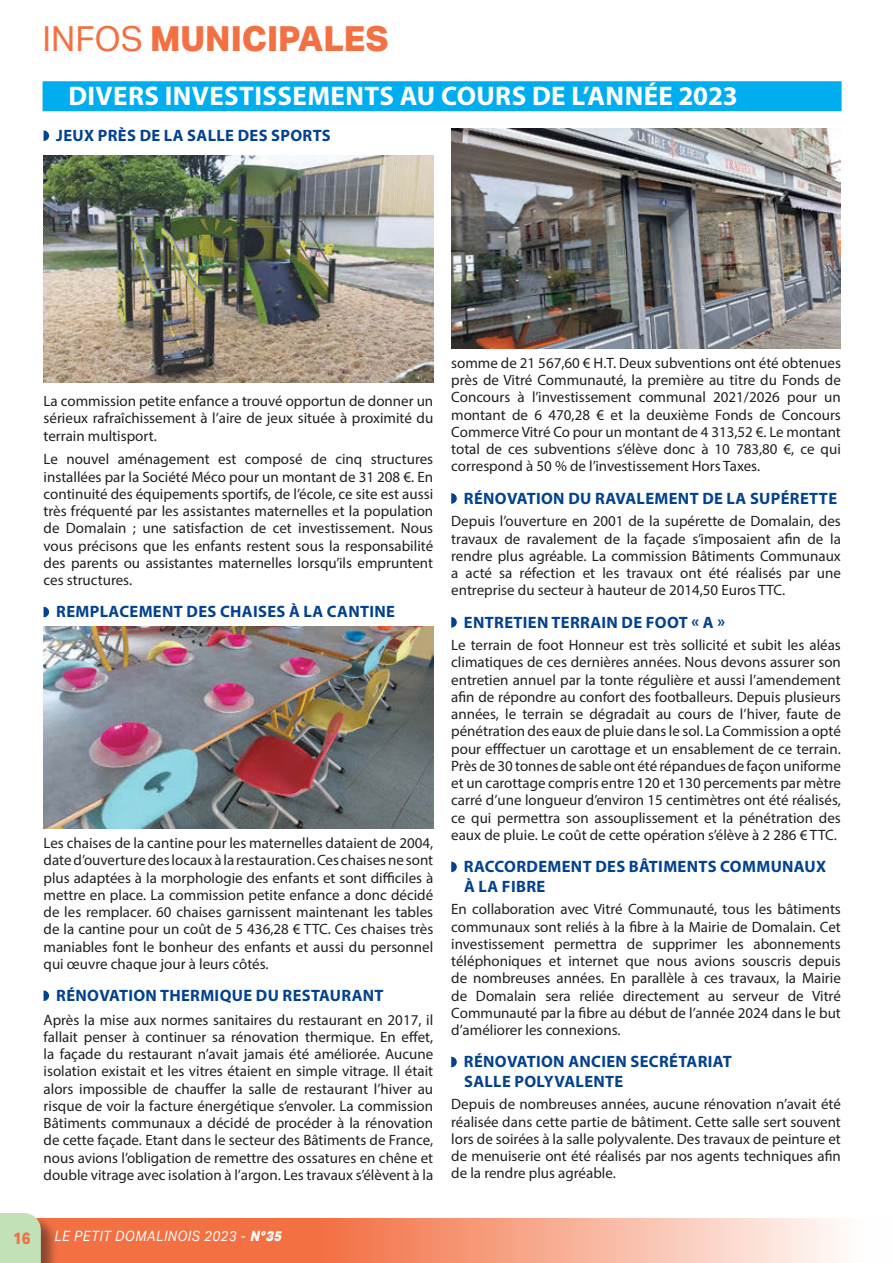
<style>
.page{position:relative;width:893px;height:1263px;background:#fff}
.page>*{position:absolute;margin:0;border:0;box-sizing:border-box;transform-origin:0 0}
.t1{font:800 34.5px "Aktiv Grotesk";color:#f37043}
.Titres_1_ligne{font:700 27px "Myriad Pro";letter-spacing:.015em;color:#fff}
.Texte_courant{font:700 16.5px/19.5px "Myriad Pro";letter-spacing:.02em;color:#03428e}
.t2{font:800 16.5px "Aktiv Grotesk";color:#f37043;scale:.9 1}
.Texte_courant-2{font:15px/17.2px "Myriad Pro";color:#231f20;text-align:justify}
.t3{font:italic 14.25px "Aktiv Grotesk";letter-spacing:.05em;color:#fff;scale:.9 1}
.s1{font-weight:400}
.s2{font-weight:800}
</style>
<div class="page">
<svg style="left:58px;top:1218px;width:781px;height:45px;background:#f69c7d"></svg>
<div style="left:0;top:1214px;width:58px;height:49px;background:#231f20;opacity:.5"></div>
<div style="left:0;top:1213px;width:41px;height:50px;background:#c2e1b7"></div>
<div style="left:43px;top:81px;width:799px;height:30px;background:#00aeef"></div>
<svg style="left:44px;top:130px;width:5px;height:11px"></svg>
<svg style="left:44px;top:607px;width:5px;height:10px"></svg>
<svg style="left:44px;top:990px;width:5px;height:11px"></svg>
<svg style="left:451px;top:493px;width:6px;height:11px"></svg>
<svg style="left:451px;top:617px;width:6px;height:10px"></svg>
<svg style="left:451px;top:862px;width:6px;height:10px"></svg>
<svg style="left:451px;top:1057px;width:6px;height:10px"></svg>
<img style="left:44px;top:156px;width:389px;height:226px">
<img style="left:44px;top:626px;width:389px;height:202px">
<img style="left:451px;top:129px;width:390px;height:219px">
<h1 class="t1" style="left:43px;top:19px;width:347px"><span class="s1">INFOS</span> MUNICIPALES</h1>
<p class="Titres_1_ligne" style="left:68px;top:79px;width:671px">DIVERS INVESTISSEMENTS AU COURS DE L’ANNÉE 2023</p>
<p class="Texte_courant" style="left:56px;top:125px;width:276px">JEUX PRÈS DE LA SALLE DES SPORTS</p>
<p class="Texte_courant-2" style="left:44px;top:392px;width:391px">La commission petite enfance a trouvé opportun de donner un sérieux rafraîchissement à l’aire de jeux située à proximité du terrain multisport.</p>
<p class="Texte_courant-2" style="left:44px;top:450px;width:391px">Le nouvel aménagement est composé de cinq structures installées par la Société Méco pour un montant de 31 208 €. En continuité des équipements sportifs, de l’école, ce site est aussi très fréquenté par les assistantes maternelles et la population de Domalain ; une satisfaction de cet investissement. Nous vous précisons que les enfants restent sous la responsabilité des parents ou assistantes maternelles lorsqu’ils empruntent ces structures.</p>
<p class="Texte_courant" style="left:56px;top:601px;width:340px">REMPLACEMENT DES CHAISES À LA CANTINE</p>
<p class="Texte_courant-2" style="left:44px;top:834px;width:391px">Les chaises de la cantine pour les maternelles dataient de 2004, date d’ouverture des locaux à la restauration. Ces chaises ne sont plus adaptées à la morphologie des enfants et sont difficiles à mettre en place. La commission petite enfance a donc décidé de les remplacer. 60 chaises garnissent maintenant les tables de la cantine pour un coût de 5 436,28 € TTC. Ces chaises très maniables font le bonheur des enfants et aussi du personnel qui œuvre chaque jour à leurs côtés.</p>
<p class="Texte_courant" style="left:56px;top:985px;width:329px">RÉNOVATION THERMIQUE DU RESTAURANT</p>
<p class="Texte_courant-2" style="left:44px;top:1011px;width:391px">Après la mise aux normes sanitaires du restaurant en 2017, il fallait penser à continuer sa rénovation thermique. En effet, la façade du restaurant n’avait jamais été améliorée. Aucune isolation existait et les vitres étaient en simple vitrage. Il était alors impossible de chauffer la salle de restaurant l’hiver au risque de voir la facture énergétique s’envoler. La commission Bâtiments communaux a décidé de procéder à la rénovation de cette façade. Etant dans le secteur des Bâtiments de France, nous avions l’obligation de remettre des ossatures en chêne et double vitrage avec isolation à l’argon. Les travaux s’élèvent à la</p>
<p class="Texte_courant-2" style="left:451px;top:354px;width:391px">somme de 21 567,60 € H.T. Deux subventions ont été obtenues près de Vitré Communauté, la première au titre du Fonds de Concours à l’investissement communal 2021/2026 pour un montant de 6 470,28 € et la deuxième Fonds de Concours Commerce Vitré Co pour un montant de 4 313,52 €. Le montant total de ces subventions s’élève donc à 10 783,80 €, ce qui correspond à 50 % de l’investissement Hors Taxes.</p>
<p class="Texte_courant" style="left:464px;top:488px;width:375px">RÉNOVATION DU RAVALEMENT DE LA SUPÉRETTE</p>
<p class="Texte_courant-2" style="left:451px;top:512px;width:391px">Depuis l’ouverture en 2001 de la supérette de Domalain, des travaux de ravalement de la façade s’imposaient afin de la rendre plus agréable. La commission Bâtiments Communaux a acté sa réfection et les travaux ont été réalisés par une entreprise du secteur à hauteur de 2014,50 Euros TTC.</p>
<p class="Texte_courant" style="left:464px;top:612px;width:263px">ENTRETIEN TERRAIN DE FOOT « A »</p>
<p class="Texte_courant-2" style="left:451px;top:636px;width:391px">Le terrain de foot Honneur est très sollicité et subit les aléas climatiques de ces dernières années. Nous devons assurer son entretien annuel par la tonte régulière et aussi l’amendement afin de répondre au confort des footballeurs. Depuis plusieurs années, le terrain se dégradait au cours de l’hiver, faute de pénétration des eaux de pluie dans le sol. La Commission a opté pour efffectuer un carottage et un ensablement de ce terrain.<br>Près de 30 tonnes de sable ont été répandues de façon uniforme et un carottage compris entre 120 et 130 percements par mètre carré d’une longueur d’environ 15 centimètres ont été réalisés, ce qui permettra son assouplissement et la pénétration des eaux de pluie. Le coût de cette opération s’élève à 2 286 € TTC.</p>
<p class="Texte_courant" style="left:464px;top:856px;width:364px">RACCORDEMENT DES BÂTIMENTS COMMUNAUX<br>À LA FIBRE</p>
<p class="Texte_courant-2" style="left:451px;top:900px;width:391px">En collaboration avec Vitré Communauté, tous les bâtiments communaux sont reliés à la fibre à la Mairie de Domalain. Cet investissement permettra de supprimer les abonnements téléphoniques et internet que nous avions souscris depuis de nombreuses années. En parallèle à ces travaux, la Mairie de Domalain sera reliée directement au serveur de Vitré Communauté par la fibre au début de l’année 2024 dans le but d’améliorer les connexions.</p>
<p class="Texte_courant" style="left:464px;top:1051px;width:269px">RÉNOVATION ANCIEN SECRÉTARIAT<br>SALLE POLYVALENTE</p>
<p class="Texte_courant-2" style="left:451px;top:1095px;width:391px">Depuis de nombreuses années, aucune rénovation n’avait été réalisée dans cette partie de bâtiment. Cette salle sert souvent lors de soirées à la salle polyvalente. Des travaux de peinture et de menuiserie ont été réalisés par nos agents techniques afin de la rendre plus agréable.</p>
<p class="t2" style="left:13px;top:1229px;width:21px">16</p>
<p class="t3" style="left:54px;top:1228px;width:260px">LE PETIT DOMALINOIS 2023 - <span class="s2">N°35</span></p>
</div>
